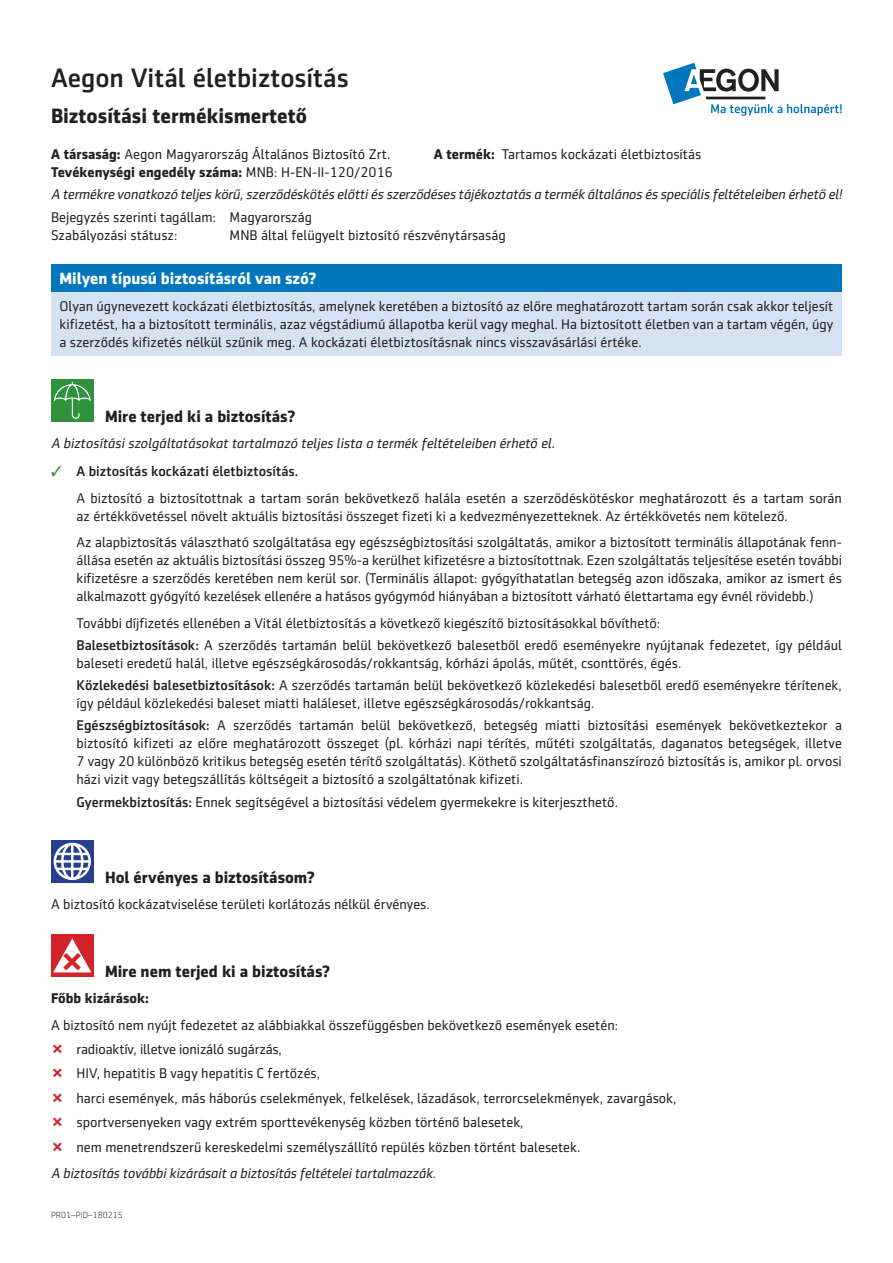
<style>
.page{position:relative;width:893px;height:1263px;background:#fff}
.page>*{position:absolute;margin:0;border:0;box-sizing:border-box;transform-origin:0 0}
.t1{font:500 27px "Sentico Sans DT";color:#231f20}
.t2{font:700 21px "Sentico Sans DT";color:#231f20}
.t3{font:700 16.5px "Sentico Sans DT";color:#231f20}
.t4{font:700 16.5px "Sentico Sans DT";color:#fff}
.t5{font:14.25px/18px "Sentico Sans DT";color:#231f20}
.t6{font:italic 14.25px/22.2px "Sentico Sans DT";letter-spacing:-.01em;color:#231f20}
.t7{font:700 14.25px "Sentico Sans DT";color:#231f20}
.t8{font:300 9px "Sentico Sans DT";color:#231f20}
.s1{font-weight:700}
.s2{font-weight:700;font-style:normal}
.s3{font-style:normal}
.s4{color:#31923c}
.s5{font-weight:500}
</style>
<div class="page">
<svg style="left:663px;top:63px;width:179px;height:53px"></svg>
<div style="left:51px;top:264px;width:791px;height:28px;background:#0077bd"></div>
<div style="left:51px;top:292px;width:791px;height:64px;background:#d4e2f2"></div>
<div style="left:51px;top:379px;width:43px;height:43px;background:#31923c"></div>
<svg style="left:53px;top:381px;width:38px;height:38px"></svg>
<div style="left:51px;top:840px;width:43px;height:43px;background:#253f8e"></div>
<svg style="left:54px;top:843px;width:37px;height:37px"></svg>
<div style="left:51px;top:934px;width:43px;height:43px;background:#d1232a"></div>
<svg style="left:53px;top:938px;width:38px;height:34px"></svg>
<h1 class="t1" style="left:51px;top:68px;width:299px">Aegon Vitál életbiztosítás</h1>
<h2 class="t2" style="left:51px;top:108px;width:257px">Biztosítási termékismertető</h2>
<p class="t5" style="left:51px;top:147px;width:341px"><span class="s1">A társaság:</span> Aegon Magyarország Általános Biztosító Zrt.</p>
<p class="t5" style="left:434px;top:147px;width:269px"><span class="s1">A termék:</span> Tartamos kockázati életbiztosítás</p>
<p class="t6" style="left:51px;top:162px;width:792px"><span class="s2">Tevékenységi engedély száma:</span> <span class="s3">MNB: H-EN-II-120/2016<br></span>A termékre vonatkozó teljes körű, szerződéskötés előtti és szerződéses tájékoztatás a termék általános és speciális feltételeiben érhető el!</p>
<p class="t5" style="left:51px;top:209px;width:263px">Bejegyzés szerinti tagállam: Magyarország<br>Szabályozási státusz:</p>
<p class="t5" style="left:230px;top:227px;width:278px">MNB által felügyelt biztosító részvénytársaság</p>
<p class="t4" style="left:60px;top:272px;width:258px">Milyen típusú biztosításról van szó?</p>
<p class="t5" style="left:60px;top:298px;width:775px;text-align:justify">Olyan úgynevezett kockázati életbiztosítás, amelynek keretében a biztosító az előre meghatározott tartam során csak akkor teljesít kifizetést, ha a biztosított terminális, azaz végstádiumú állapotba kerül vagy meghal. Ha biztosított életben van a tartam végén, úgy a szerződés kifizetés nélkül szűnik meg. A kockázati életbiztosításnak nincs visszavásárlási értéke.</p>
<p class="t3" style="left:105px;top:410px;width:192px">Mire terjed ki a biztosítás?</p>
<p class="t6" style="left:51px;top:433px;width:505px">A biztosítási szolgáltatásokat tartalmazó teljes lista a termék feltételeiben érhető el.</p>
<p class="t5" style="left:77px;top:459px;width:767px;line-height:26.5px;text-indent:-26px"><span class="s4">✓</span> <span class="s5">A biztosítás kockázati életbiztosítás.<br></span>A biztosító a biztosítottnak a tartam során bekövetkező halála esetén a szerződéskötéskor meghatározott és a tartam során</p>
<p class="t5" style="left:77px;top:504px;width:767px;line-height:26.5px">az értékkövetéssel növelt aktuális biztosítási összeget fizeti ki a kedvezményezetteknek. Az értékkövetés nem kötelező.<br>Az alapbiztosítás választható szolgáltatása egy egészségbiztosítási szolgáltatás, amikor a biztosított terminális állapotának fenn-</p>
<p class="t5" style="left:77px;top:552px;width:767px;text-align:justify">állása esetén az aktuális biztosítási összeg 95%-a kerülhet kifizetésre a biztosítottnak. Ezen szolgáltatás teljesítése esetén további kifizetésre a szerződés keretében nem kerül sor. (Terminális állapot: gyógyíthatatlan betegség azon időszaka, amikor az ismert és alkalmazott gyógyító kezelések ellenére a hatásos gyógymód hiányában a biztosított várható élettartama egy évnél rövidebb.)</p>
<p class="t5" style="left:77px;top:613px;width:767px;line-height:22.2px">További díjfizetés ellenében a Vitál életbiztosítás a következő kiegészítő biztosításokkal bővíthető:<br><span class="s5">Balesetbiztosítások:</span> A szerződés tartamán belül bekövetkező balesetből eredő eseményekre nyújtanak fedezetet, így például</p>
<p class="t5" style="left:77px;top:653px;width:767px;line-height:22.2px">baleseti eredetű halál, illetve egészségkárosodás/rokkantság, kórházi ápolás, műtét, csonttörés, égés.<br><span class="s5">Közlekedési balesetbiztosítások:</span> A szerződés tartamán belül bekövetkező közlekedési balesetből eredő eseményekre térítenek,</p>
<p class="t5" style="left:77px;top:693px;width:767px;line-height:22.2px">így például közlekedési baleset miatti haláleset, illetve egészségkárosodás/rokkantság.<br><span class="s5">Egészségbiztosítások:</span> A szerződés tartamán belül bekövetkező, betegség miatti biztosítási események bekövetkeztekor a</p>
<p class="t5" style="left:77px;top:736px;width:767px;text-align:justify">biztosító kifizeti az előre meghatározott összeget (pl. kórházi napi térítés, műtéti szolgáltatás, daganatos betegségek, illetve 7 vagy 20 különböző kritikus betegség esetén térítő szolgáltatás). Köthető szolgáltatásfinanszírozó biztosítás is, amikor pl. orvosi házi vizit vagy betegszállítás költségeit a biztosító a szolgáltatónak kifizeti.</p>
<p class="t5" style="left:77px;top:794px;width:543px"><span class="s5">Gyermekbiztosítás:</span> Ennek segítségével a biztosítási védelem gyermekekre is kiterjeszthető.</p>
<p class="t3" style="left:105px;top:871px;width:211px">Hol érvényes a biztosításom?</p>
<p class="t5" style="left:51px;top:896px;width:380px">A biztosító kockázatviselése területi korlátozás nélkül érvényes.</p>
<p class="t3" style="left:105px;top:965px;width:227px">Mire nem terjed ki a biztosítás?</p>
<p class="t7" style="left:51px;top:993px;width:99px">Főbb kizárások:</p>
<p class="t5" style="left:77px;top:1014px;width:602px;line-height:24.5px;text-indent:-26px">A biztosító nem nyújt fedezetet az alábbiakkal összefüggésben bekövetkező események esetén: radioaktív, illetve ionizáló sugárzás,<br>HIV, hepatitis B vagy hepatitis C fertőzés,<br>harci események, más háborús cselekmények, felkelések, lázadások, terrorcselekmények, zavargások, sportversenyeken vagy extrém sporttevékenység közben történő balesetek,<br>nem menetrendszerű kereskedelmi személyszállító repülés közben történt balesetek.</p>
<p class="t6" style="left:51px;top:1163px;width:386px">A biztosítás további kizárásait a biztosítás feltételei tartalmazzák.</p>
<p class="t8" style="left:51px;top:1212px;width:73px">PR01–PID–180215</p>
</div>
